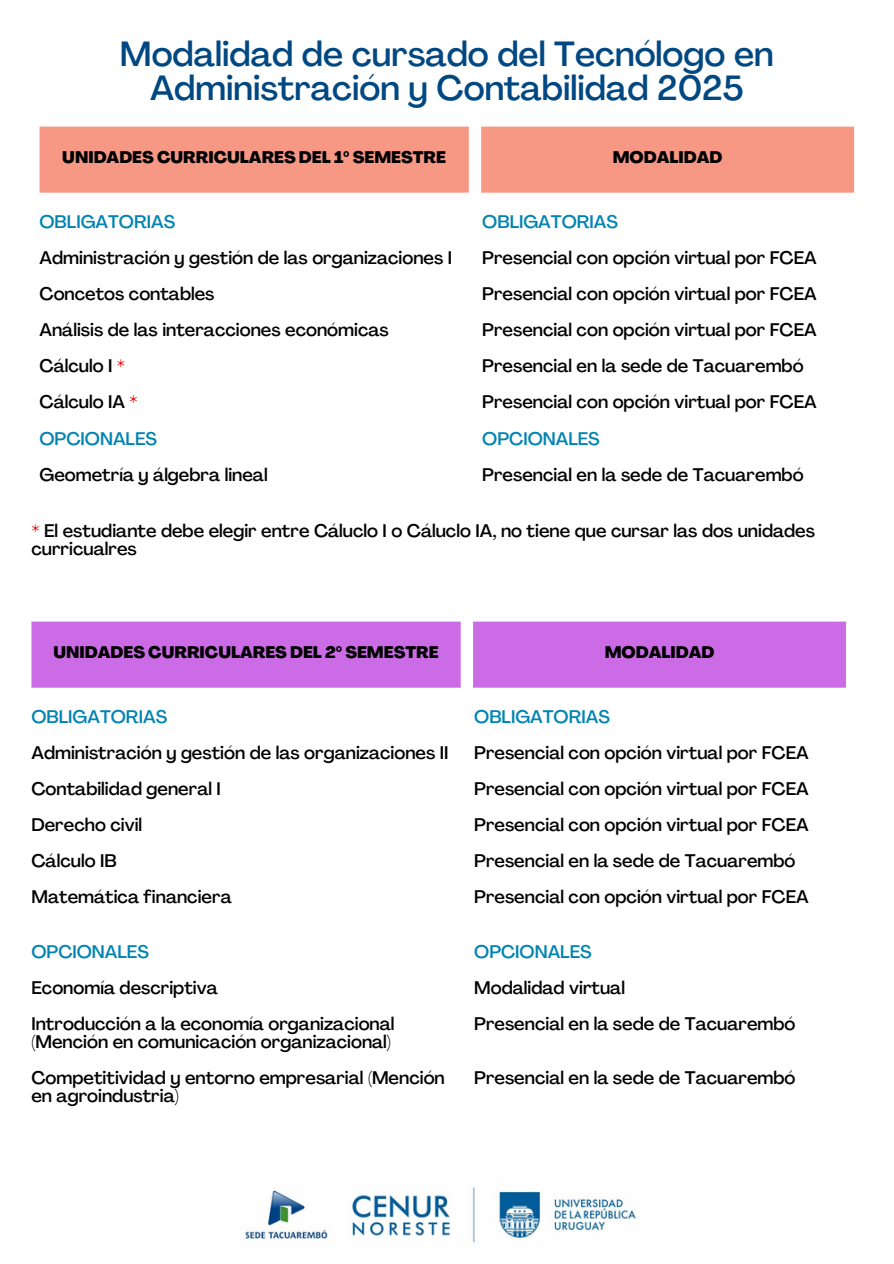
<style>
.page{position:relative;width:894px;height:1264px;background:#fff}
.page>*{position:absolute;margin:0;border:0;box-sizing:border-box;transform-origin:0 0}
.t1{font:500 34.5px/33.8px "Agrandir";color:#004882;text-align:center}
.t2{font:500 18px/36px "Agrandir";color:#000}
.t3{font:500 18px "Agrandir";color:#0084b2}
.t4{font:800 16.5px "Agrandir";color:#000}
.s1{font-family:"Noto Sans";font-weight:700}
.s2{color:#ee0909}
.s3{font-weight:800;color:#ee0909}
.s4{color:#0084b2}
</style>
<div class="page">
<img style="left:245px;top:1187px;width:391px;height:56px">
<div style="left:40px;top:127px;width:813px;height:66px;background:#f69884"></div>
<div style="left:31px;top:621px;width:814px;height:66px;background:#cb6ce6"></div>
<p class="t1" style="left:120px;top:40px;width:655px">Modalidad de cursado del Tecnólogo en<br>Administración y Contabilidad 2025</p>
<h1 class="t4" style="left:62px;top:150px;width:385px">UNIDADES CURRICULARES DEL 1<span class="s1">º</span> SEMESTRE</h1>
<p class="t4" style="left:612px;top:150px;width:111px">MODALIDAD</p>
<p class="t3" style="left:40px;top:215px;width:137px">OBLIGATORIAS</p>
<p class="t2" style="left:40px;top:242px;width:414px">Administración y gestión de las organizaciones I<br>Concetos contables<br>Análisis de las interacciones económicas<br>Cálculo I <span class="s2">*<br></span>Cálculo IA <span class="s3">*<br></span><span class="s4">OPCIONALES</span></p>
<p class="t2" style="left:40px;top:458px;width:229px">Geometría y álgebra lineal</p>
<p class="t3" style="left:482px;top:215px;width:137px">OBLIGATORIAS</p>
<p class="t2" style="left:482px;top:242px;width:336px">Presencial con opción virtual por FCEA Presencial con opción virtual por FCEA Presencial con opción virtual por FCEA Presencial en la sede de Tacuarembó Presencial con opción virtual por FCEA</p>
<p class="t3" style="left:482px;top:431px;width:119px">OPCIONALES</p>
<p class="t2" style="left:482px;top:458px;width:323px">Presencial en la sede de Tacuarembó</p>
<p class="t2" style="left:31px;top:524px;width:784px;line-height:18px"><span class="s2">*</span> El estudiante debe elegir entre Cáluclo I o Cáluclo IA, no tiene que cursar las dos unidades curricualres</p>
<p class="t4" style="left:53px;top:645px;width:386px">UNIDADES CURRICULARES DEL 2<span class="s1">º</span> SEMESTRE</p>
<p class="t4" style="left:604px;top:645px;width:111px">MODALIDAD</p>
<p class="t3" style="left:31px;top:710px;width:137px">OBLIGATORIAS</p>
<p class="t2" style="left:31px;top:737px;width:418px">Administración y gestión de las organizaciones II<br>Contabilidad general I<br>Derecho civil<br>Cálculo IB<br>Matemática financiera</p>
<p class="t3" style="left:31px;top:944px;width:119px">OPCIONALES</p>
<p class="t2" style="left:31px;top:971px;width:364px">Economía descriptiva<br>Introducción a la economía organizacional</p>
<p class="t2" style="left:31px;top:1025px;width:414px">(Mención en comunicación organizacional)<br>Competitividad y entorno empresarial (Mención</p>
<p class="t2" style="left:31px;top:1079px;width:149px">en agroindustria)</p>
<p class="t3" style="left:474px;top:710px;width:137px">OBLIGATORIAS</p>
<h2 class="t2" style="left:474px;top:737px;width:336px">Presencial con opción virtual por FCEA</h2>
<p class="t2" style="left:474px;top:773px;width:336px">Presencial con opción virtual por FCEA</p>
<p class="t2" style="left:474px;top:809px;width:336px">Presencial con opción virtual por FCEA</p>
<p class="t2" style="left:474px;top:845px;width:323px">Presencial en la sede de Tacuarembó</p>
<p class="t2" style="left:474px;top:881px;width:336px">Presencial con opción virtual por FCEA</p>
<p class="t3" style="left:474px;top:944px;width:119px">OPCIONALES</p>
<h2 class="t2" style="left:474px;top:971px;width:152px">Modalidad virtual</h2>
<p class="t2" style="left:474px;top:1007px;width:323px">Presencial en la sede de Tacuarembó</p>
<p class="t2" style="left:474px;top:1061px;width:323px">Presencial en la sede de Tacuarembó</p>
</div>
